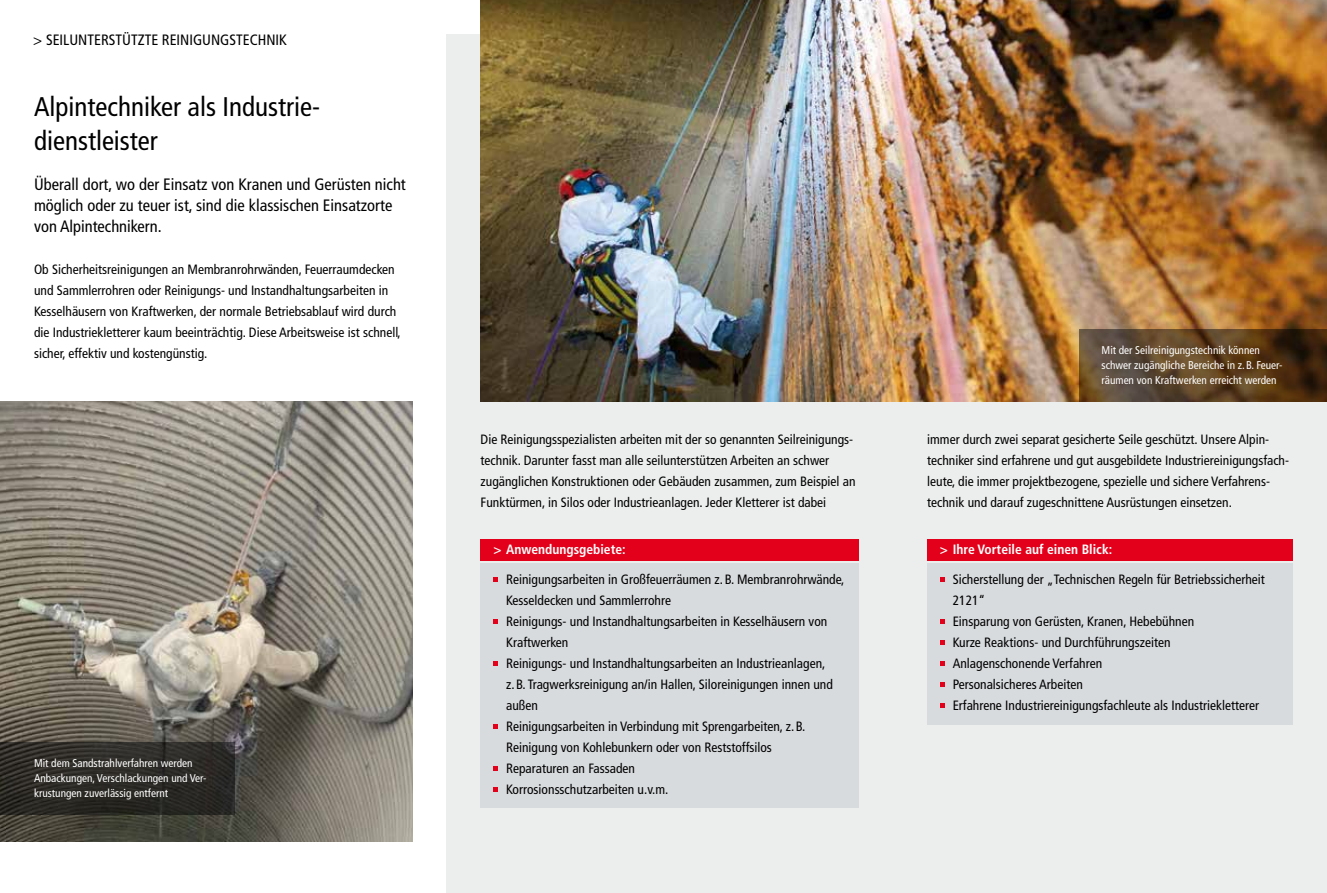
<style>
.page{position:relative;width:1327px;height:893px;background:#fff}
.page>*{position:absolute;margin:0;border:0;box-sizing:border-box;transform-origin:0 0}
.t1{font:condensed 27px/34.5px "Frutiger LT Pro";color:#000}
.t2{font:condensed 16.5px/21px "Frutiger LT Pro";color:#000}
.t3{font:condensed 15px "Frutiger LT Pro";color:#000}
.t4{font:condensed 13.5px/21px "Frutiger LT Pro";color:#000}
.t5{font:700 condensed 13.5px "Frutiger LT Pro";color:#fff}
.t6{font:condensed 11.25px/15px "Frutiger LT Pro";color:#fff}
</style>
<div class="page">
<div style="left:446px;top:34px;width:881px;height:859px;background:#eceded"></div>
<div style="left:927px;top:563px;width:366px;height:162px;background:#d8dbde"></div>
<div style="left:480px;top:563px;width:379px;height:245px;background:#d8dbde"></div>
<svg style="left:940px;top:577px;width:5px;height:5px"></svg>
<svg style="left:940px;top:619px;width:5px;height:5px"></svg>
<svg style="left:940px;top:640px;width:5px;height:5px"></svg>
<svg style="left:940px;top:661px;width:5px;height:5px"></svg>
<svg style="left:940px;top:682px;width:5px;height:5px"></svg>
<svg style="left:940px;top:703px;width:5px;height:5px"></svg>
<svg style="left:493px;top:577px;width:5px;height:5px"></svg>
<svg style="left:493px;top:619px;width:5px;height:5px"></svg>
<svg style="left:493px;top:661px;width:5px;height:5px"></svg>
<svg style="left:493px;top:724px;width:5px;height:5px"></svg>
<svg style="left:493px;top:766px;width:5px;height:5px"></svg>
<svg style="left:493px;top:787px;width:5px;height:5px"></svg>
<div style="left:927px;top:539px;width:366px;height:21px;background:#e2001a"></div>
<div style="left:480px;top:539px;width:379px;height:21px;background:#e2001a"></div>
<img style="left:480px;top:0;width:847px;height:402px">
<svg style="left:1079px;top:329px;width:248px;height:73px;background:#583f24"></svg>
<img style="left:0;top:402px;width:412px;height:440px">
<svg style="left:0;top:742px;width:235px;height:72px;background:#2c2a26"></svg>
<p class="t3" style="left:33px;top:31px;width:255px">&gt; SEILUNTERSTÜTZTE REINIGUNGSTECHNIK</p>
<h1 class="t1" style="left:34px;top:90px;width:287px">Alpintechniker als Industrie&shy;dienstleister</h1>
<p class="t2" style="left:34px;top:173px;width:373px">Überall dort, wo der Einsatz von Kranen und Gerüsten nicht möglich oder zu teuer ist, sind die klassischen Einsatzorte von Alpintechnikern.</p>
<p class="t4" style="left:34px;top:258px;width:368px">Ob Sicherheitsreinigungen an Membranrohrwänden, Feuerraumdecken und Sammlerrohren oder Reinigungs- und Instandhaltungsarbeiten in Kesselhäusern von Kraftwerken, der normale Betriebsablauf wird durch die Industriekletterer kaum beeinträchtig. Diese Arbeitsweise ist schnell, sicher, effektiv und kostengünstig.</p>
<p class="t6" style="left:34px;top:756px;width:174px">Mit dem Sandstrahlverfahren werden<br>Anbackungen, Verschlackungen und Ver&shy;krustungen zuverlässig entfernt</p>
<p class="t6" style="left:1101px;top:343px;width:182px">Mit der Seilreinigungstechnik können schwer zugängliche Bereiche in z.B. Feuer&shy;räumen von Kraftwerken erreicht werden</p>
<p class="t4" style="left:480px;top:429px;width:376px">Die Reinigungsspezialisten arbeiten mit der so genannten Seilreinigungs&shy;technik. Darunter fasst man alle seilunterstützen Arbeiten an schwer zugänglichen Konstruktionen oder Gebäuden zusammen, zum Beispiel an Funktürmen, in Silos oder Industrieanlagen. Jeder Kletterer ist dabei</p>
<p class="t4" style="left:927px;top:429px;width:363px">immer durch zwei separat gesicherte Seile geschützt. Unsere Alpin&shy;techniker sind erfahrene und gut ausgebildete Industriereinigungsfach&shy;leute, die immer projektbezogene, spezielle und sichere Verfahrens&shy;technik und darauf zugeschnittene Ausrüstungen einsetzen.</p>
<p class="t5" style="left:493px;top:541px;width:134px">&gt; Anwendungsgebiete:</p>
<p class="t5" style="left:940px;top:541px;width:174px">&gt; Ihre Vorteile auf einen Blick:</p>
<p class="t4" style="left:506px;top:569px;width:340px">Reinigungsarbeiten in Großfeuerräumen z.B. Membranrohrwände, Kesseldecken und Sammlerrohre<br>Reinigungs- und Instandhaltungsarbeiten in Kesselhäusern von Kraftwerken<br>Reinigungs- und Instandhaltungsarbeiten an Industrieanlagen, z.B. Tragwerksreinigung an/in Hallen, Siloreinigungen innen und außen<br>Reinigungsarbeiten in Verbindung mit Sprengarbeiten, z.B.<br>Reinigung von Kohlebunkern oder von Reststoffsilos<br>Reparaturen an Fassaden<br>Korrosionsschutzarbeiten u.v.m.</p>
<p class="t4" style="left:952px;top:569px;width:314px">Sicherstellung der „Technischen Regeln für Betriebssicherheit 2121“<br>Einsparung von Gerüsten, Kranen, Hebebühnen<br>Kurze Reaktions- und Durchführungszeiten Anlagenschonende Verfahren<br>Personalsicheres Arbeiten<br>Erfahrene Industriereinigungsfachleute als Industriekletterer</p>
</div>
